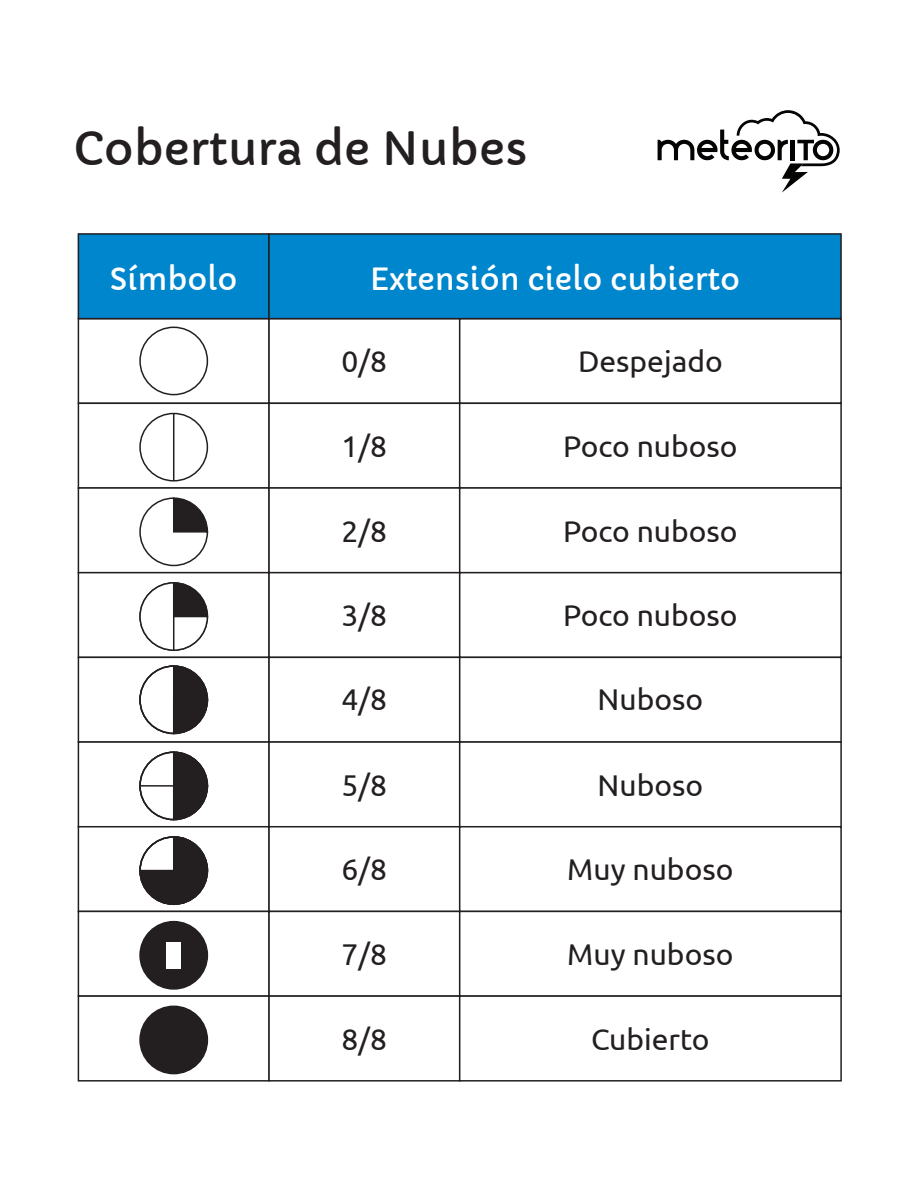
<style>
.page{position:relative;width:915px;height:1191px;background:#fff}
.page>*{position:absolute;margin:0;border:0;box-sizing:border-box;transform-origin:0 0}
.t1{font:45px "Capriola";color:#231f20}
.t2{font:30px "Ubuntu";color:#231f20}
.t3{font:30px "Capriola";color:#fff}
</style>
<div class="page">
<div style="left:268px;top:318px;width:192px;height:86px;background:#fff;border:2px solid #231f20"></div>
<div style="left:459px;top:318px;width:382px;height:86px;background:#fff"></div>
<div style="left:78px;top:402px;width:192px;height:87px;background:#fff;border:2px solid #231f20"></div>
<div style="left:268px;top:402px;width:192px;height:87px;background:#fff;border:2px solid #231f20"></div>
<div style="left:459px;top:402px;width:382px;height:87px;background:#fff;border:2px solid #231f20"></div>
<div style="left:78px;top:487px;width:192px;height:86px;background:#fff;border:2px solid #231f20"></div>
<div style="left:268px;top:487px;width:192px;height:86px;background:#fff;border:2px solid #231f20"></div>
<div style="left:459px;top:487px;width:382px;height:86px;background:#fff;border:2px solid #231f20"></div>
<div style="left:78px;top:572px;width:192px;height:86px;background:#fff;border:2px solid #231f20"></div>
<div style="left:268px;top:572px;width:192px;height:86px;background:#fff;border:2px solid #231f20"></div>
<div style="left:459px;top:572px;width:382px;height:86px;background:#fff;border:2px solid #231f20"></div>
<div style="left:78px;top:656px;width:192px;height:87px;background:#fff;border:2px solid #231f20"></div>
<div style="left:268px;top:656px;width:192px;height:87px;background:#fff;border:2px solid #231f20"></div>
<div style="left:459px;top:656px;width:382px;height:87px;background:#fff;border:2px solid #231f20"></div>
<div style="left:78px;top:741px;width:192px;height:86px;background:#fff;border:2px solid #231f20"></div>
<div style="left:268px;top:741px;width:192px;height:86px;background:#fff;border:2px solid #231f20"></div>
<div style="left:459px;top:741px;width:382px;height:86px;background:#fff;border:2px solid #231f20"></div>
<div style="left:78px;top:826px;width:192px;height:86px;background:#fff;border:2px solid #231f20"></div>
<div style="left:268px;top:826px;width:192px;height:86px;background:#fff;border:2px solid #231f20"></div>
<div style="left:459px;top:826px;width:382px;height:86px;background:#fff;border:2px solid #231f20"></div>
<div style="left:78px;top:910px;width:192px;height:86px;background:#fff;border:2px solid #231f20"></div>
<div style="left:268px;top:910px;width:192px;height:86px;background:#fff;border:2px solid #231f20"></div>
<div style="left:459px;top:910px;width:382px;height:86px;background:#fff;border:2px solid #231f20"></div>
<div style="left:78px;top:995px;width:192px;height:86px;background:#fff;border:2px solid #231f20"></div>
<div style="left:268px;top:995px;width:192px;height:86px;background:#fff;border:2px solid #231f20"></div>
<div style="left:459px;top:995px;width:382px;height:86px;background:#fff;border:2px solid #231f20"></div>
<div style="left:78px;top:233px;width:192px;height:86px;background:#0086cc;border:2px solid #231f20"></div>
<div style="left:267px;top:233px;width:575px;height:87px;background:#0086cc"></div>
<div style="left:139px;top:326px;width:69px;height:69px;border:2px solid #231f20;border-radius:50%"></div>
<div style="left:139px;top:413px;width:69px;height:68px;border:2px solid #231f20;border-radius:50%"></div>
<div style="left:140px;top:921px;width:67px;height:68px;background:#231f20;border-radius:50%"></div>
<div style="left:139px;top:921px;width:69px;height:68px;border:2px solid #231f20;border-radius:50%"></div>
<div style="left:140px;top:1006px;width:67px;height:67px;background:#231f20;border-radius:50%"></div>
<div style="left:139px;top:1005px;width:69px;height:69px;border:2px solid #231f20;border-radius:50%"></div>
<hr style="left:173px;top:413px;width:1px;height:68px;background:#231f20">
<svg style="left:139px;top:497px;width:70px;height:70px"></svg>
<svg style="left:139px;top:582px;width:70px;height:69px"></svg>
<hr style="left:173px;top:583px;width:1px;height:67px;background:#231f20">
<svg style="left:139px;top:665px;width:70px;height:70px"></svg>
<svg style="left:139px;top:836px;width:70px;height:69px"></svg>
<svg style="left:139px;top:751px;width:70px;height:70px"></svg>
<hr style="left:140px;top:785px;width:34px;height:1px;background:#231f20">
<div style="left:167px;top:942px;width:14px;height:26px;background:#fff"></div>
<svg style="left:657px;top:110px;width:182px;height:83px"></svg>
<h1 class="t1" style="left:74px;top:121px;width:455px">Cobertura de Nubes</h1>
<p class="t3" style="left:110px;top:260px;width:129px">Símbolo</p>
<p class="t3" style="left:370px;top:260px;width:371px">Extensión cielo cubierto</p>
<p class="t2" style="left:341px;top:343px;width:47px">0/8</p>
<p class="t2" style="left:578px;top:343px;width:146px">Despejado</p>
<p class="t2" style="left:341px;top:428px;width:47px">1/8</p>
<p class="t2" style="left:563px;top:428px;width:176px">Poco nuboso</p>
<p class="t2" style="left:341px;top:513px;width:47px">2/8</p>
<p class="t2" style="left:563px;top:513px;width:176px">Poco nuboso</p>
<p class="t2" style="left:341px;top:597px;width:47px">3/8</p>
<p class="t2" style="left:563px;top:597px;width:176px">Poco nuboso</p>
<p class="t2" style="left:341px;top:681px;width:47px">4/8</p>
<p class="t2" style="left:597px;top:681px;width:107px">Nuboso</p>
<p class="t2" style="left:341px;top:767px;width:47px">5/8</p>
<p class="t2" style="left:597px;top:767px;width:107px">Nuboso</p>
<p class="t2" style="left:341px;top:851px;width:47px">6/8</p>
<p class="t2" style="left:567px;top:851px;width:168px">Muy nuboso</p>
<p class="t2" style="left:341px;top:936px;width:47px">7/8</p>
<p class="t2" style="left:567px;top:936px;width:168px">Muy nuboso</p>
<p class="t2" style="left:341px;top:1021px;width:47px">8/8</p>
<p class="t2" style="left:591px;top:1021px;width:120px">Cubierto</p>
</div>
